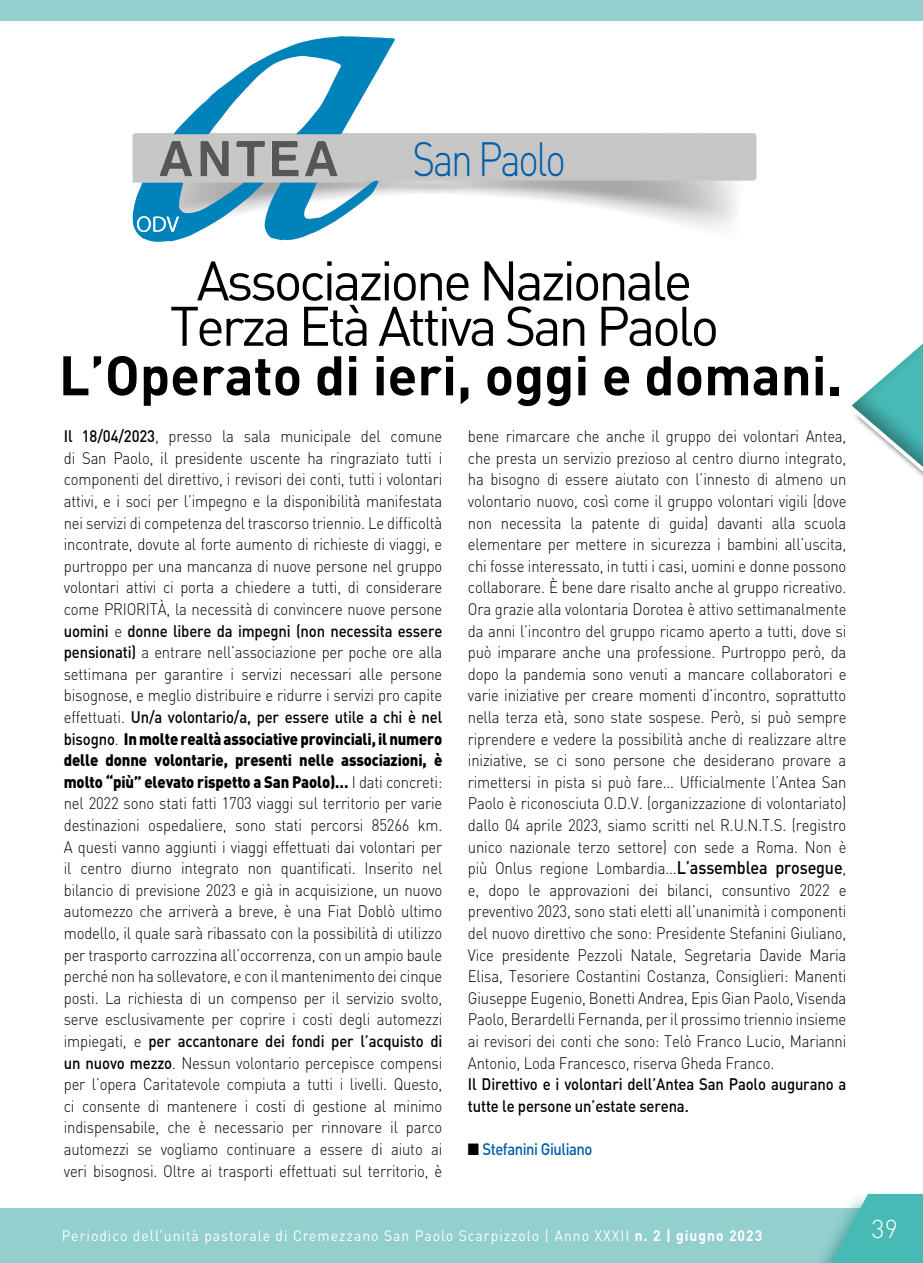
<style>
.page{position:relative;width:923px;height:1263px;background:#fff}
.page>*{position:absolute;margin:0;border:0;box-sizing:border-box;transform-origin:0 0}
.t1{font:54.75px/45.3px "DIN Pro";letter-spacing:-.06em;color:#000;text-align:center}
.t2{font:700 54.75px "DIN Pro";color:#000}
.t3{font:300 47.4px "DIN Pro";letter-spacing:-.06em;color:#005da9;scale:.82 1}
.t4{font:300 25.5px "DIN Pro";color:#fff}
.t5{font:300 16.5px/21.6px "DIN Pro";letter-spacing:-.01em;color:#000;text-align:justify;scale:.9 1}
.t6{font:500 16.5px/21.6px "DIN Pro";letter-spacing:-.01em;color:#000;scale:.9 1}
.t7{font:500 16.5px "DIN Pro";letter-spacing:-.03em;color:#005da9;scale:.9 1}
.t8{font:15px "DIN Pro";letter-spacing:.07em;color:#fff;scale:.93 1}
.s1{font-weight:500;font-size:18px}
.s2{color:#000}
.s3{font-weight:500}
.s4{font-weight:900}
.s5{font-weight:700}
</style>
<div class="page">
<svg style="left:852px;top:343px;width:71px;height:135px"></svg>
<div style="left:0;top:1208px;width:785px;height:55px;background:#92cfcd"></div>
<div style="left:785px;top:1191px;width:138px;height:72px;background:#38918e;opacity:.75"></div>
<svg style="left:807px;top:1194px;width:116px;height:69px"></svg>
<svg style="left:0;top:0;width:923px;height:242px"></svg>
<h2 class="t3" style="left:412px;top:126px;width:188px">San Paolo</h2>
<h1 class="t1" style="left:170px;top:256px;width:551px">Associazione Nazionale<br>Terza Età Attiva San Paolo</h1>
<h1 class="t2" style="left:59px;top:338px;width:784px">L’Operato di ieri, oggi e domani.</h1>
<p class="t5" style="left:468px;top:425px;width:422px">bene rimarcare che anche il gruppo dei volontari Antea, che presta un servizio prezioso al centro diurno integrato, ha bisogno di essere aiutato con l’innesto di almeno un volontario nuovo, così come il gruppo volontari vigili (dove non necessita la patente di guida) davanti alla scuola elementare per mettere in sicurezza i bambini all’uscita, chi fosse interessato, in tutti i casi, uomini e donne possono collaborare. È bene dare risalto anche al gruppo ricreativo.<br>Ora grazie alla volontaria Dorotea è attivo settimanalmente da anni l’incontro del gruppo ricamo aperto a tutti, dove si può imparare anche una professione. Purtroppo però, da dopo la pandemia sono venuti a mancare collaboratori e varie iniziative per creare momenti d’incontro, soprattutto nella terza età, sono state sospese. Però, si può sempre riprendere e vedere la possibilità anche di realizzare altre iniziative, se ci sono persone che desiderano provare a rimettersi in pista si può fare... Ufficialmente l’Antea San Paolo è riconosciuta O.D.V. (organizzazione di volontariato) dallo 04 aprile 2023, siamo scritti nel R.U.N.T.S. (registro unico nazionale terzo settore) con sede a Roma. Non è più Onlus regione Lombardia...<span class="s1">L’assemblea prosegue</span>, e, dopo le approvazioni dei bilanci, consuntivo 2022 e preventivo 2023, sono stati eletti all’unanimità i componenti del nuovo direttivo che sono: Presidente Stefanini Giuliano, Vice presidente Pezzoli Natale, Segretaria Davide Maria Elisa, Tesoriere Costantini Costanza, Consiglieri: Manenti Giuseppe Eugenio, Bonetti Andrea, Epis Gian Paolo, Visenda Paolo, Berardelli Fernanda, per il prossimo triennio insieme ai revisori dei conti che sono: Telò Franco Lucio, Marianni Antonio, Loda Francesco, riserva Gheda Franco.</p>
<p class="t6" style="left:468px;top:1073px;width:422px">Il Direttivo e i volontari dell’Antea San Paolo augurano a tutte le persone un’estate serena.</p>
<p class="t7" style="left:468px;top:1138px;width:140px"><span class="s2">■</span> Stefanini Giuliano</p>
<p class="t5" style="left:64px;top:425px;width:422px"><span class="s3">Il 18/04/2023</span>, presso la sala municipale del comune di San Paolo, il presidente uscente ha ringraziato tutti i componenti del direttivo, i revisori dei conti, tutti i volontari attivi, e i soci per l’impegno e la disponibilità manifestata nei servizi di competenza del trascorso triennio. Le difficoltà incontrate, dovute al forte aumento di richieste di viaggi, e purtroppo per una mancanza di nuove persone nel gruppo volontari attivi ci porta a chiedere a tutti, di considerare come PRIORITÀ, la necessità di convincere nuove persone <span class="s3">uomini</span> e <span class="s3">donne libere da impegni (non necessita essere pensionati)</span> a entrare nell’associazione per poche ore alla settimana per garantire i servizi necessari alle persone bisognose, e meglio distribuire e ridurre i servizi pro capite effettuati. <span class="s3">Un/a volontario/a, per essere utile a chi è nel bisogno</span>. <span class="s4">In molte realtà associative provinciali, il numero delle donne volontarie, presenti nelle associazioni, è molto “più” elevato rispetto a San Paolo)…</span> I dati concreti: nel 2022 sono stati fatti 1703 viaggi sul territorio per varie destinazioni ospedaliere, sono stati percorsi 85266 km.<br>A questi vanno aggiunti i viaggi effettuati dai volontari per il centro diurno integrato non quantificati. Inserito nel bilancio di previsione 2023 e già in acquisizione, un nuovo automezzo che arriverà a breve, è una Fiat Doblò ultimo modello, il quale sarà ribassato con la possibilità di utilizzo per trasporto carrozzina all’occorrenza, con un ampio baule perché non ha sollevatore, e con il mantenimento dei cinque posti. La richiesta di un compenso per il servizio svolto, serve esclusivamente per coprire i costi degli automezzi impiegati, e <span class="s3">per accantonare dei fondi per l’acquisto di un nuovo mezzo</span>. Nessun volontario percepisce compensi per l’opera Caritatevole compiuta a tutti i livelli. Questo, ci consente di mantenere i costi di gestione al minimo indispensabile, che è necessario per rinnovare il parco automezzi se vogliamo continuare a essere di aiuto ai veri bisognosi. Oltre ai trasporti effettuati sul territorio, è</p>
<p class="t8" style="left:62px;top:1225px;width:755px">Periodico dell’unità pastorale di Cremezzano San Paolo Scarpizzolo | Anno XXXII <span class="s5">n. 2 | giugno 2023</span></p>
<h3 class="t4" style="left:871px;top:1211px;width:28px">39</h3>
</div>
